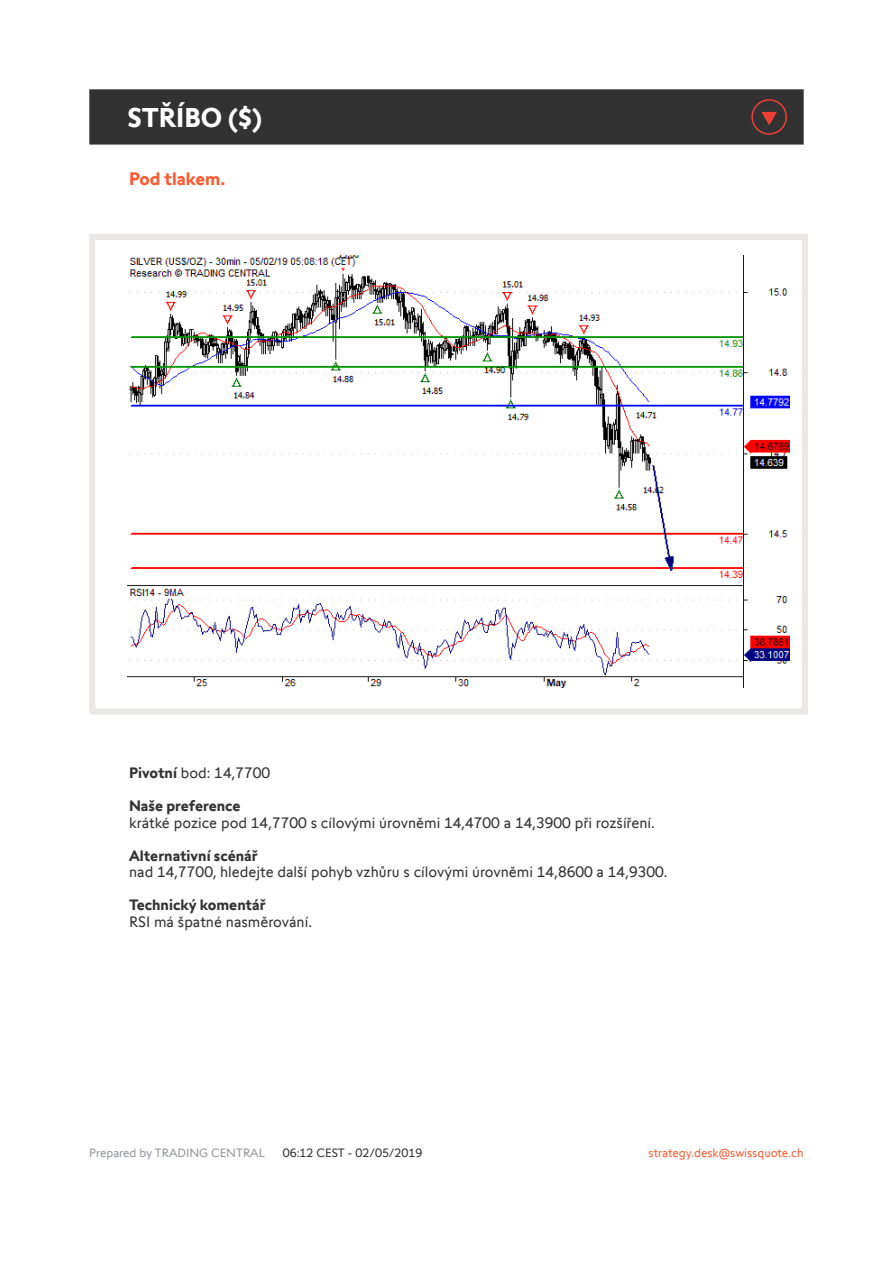
<style>
.page{position:relative;width:893px;height:1263px;background:#fff}
.page>*{position:absolute;margin:0;border:0;box-sizing:border-box;transform-origin:0 0}
.t1{font:700 27px "Swissquote CT";color:#fff}
.t2{font:700 18px "Swissquote CT";color:#fa5b35}
.t3{font:15px "Swissquote CT";color:#323232}
.t4{font:700 15px "Swissquote CT";color:#323232}
.t5{font:12px "Swissquote CT";color:#fa5b35}
.t6{font:12px "Swissquote CT";color:#939598}
.t7{font:12px "Swissquote CT";color:#323232}
.s1{font-weight:700}
</style>
<div class="page">
<div style="left:89px;top:234px;width:719px;height:480px;border:6px solid #e9e8e7"></div>
<div style="left:89px;top:89px;width:715px;height:56px;background:#323232;border:2px solid #323232"></div>
<img style="left:128px;top:255px;width:661px;height:432px">
<svg style="left:751px;top:99px;width:36px;height:36px"></svg>
<h1 class="t1" style="left:128px;top:101px;width:136px">STŘÍBO ($)</h1>
<p class="t2" style="left:129px;top:168px;width:98px">Pod tlakem.</p>
<p class="t3" style="left:129px;top:764px;width:143px"><span class="s1">Pivotní</span> bod: 14,7700</p>
<p class="t4" style="left:129px;top:797px;width:113px">Naše preference</p>
<p class="t3" style="left:129px;top:814px;width:527px">krátké pozice pod 14,7700 s cílovými úrovněmi 14,4700 a 14,3900 při rozšíření.</p>
<p class="t4" style="left:129px;top:846px;width:130px">Alternativní scénář</p>
<p class="t3" style="left:129px;top:863px;width:540px">nad 14,7700, hledejte další pohyb vzhůru s cílovými úrovněmi 14,8600 a 14,9300.</p>
<p class="t4" style="left:129px;top:896px;width:138px">Technický komentář</p>
<p class="t3" style="left:129px;top:913px;width:184px">RSI má špatné nasměrování.</p>
<p class="t6" style="left:89px;top:1145px;width:177px">Prepared by TRADING CENTRAL</p>
<p class="t7" style="left:283px;top:1145px;width:141px">06:12 CEST - 02/05/2019</p>
<p class="t5" style="left:649px;top:1145px;width:157px">strategy.desk@swissquote.ch</p>
</div>
